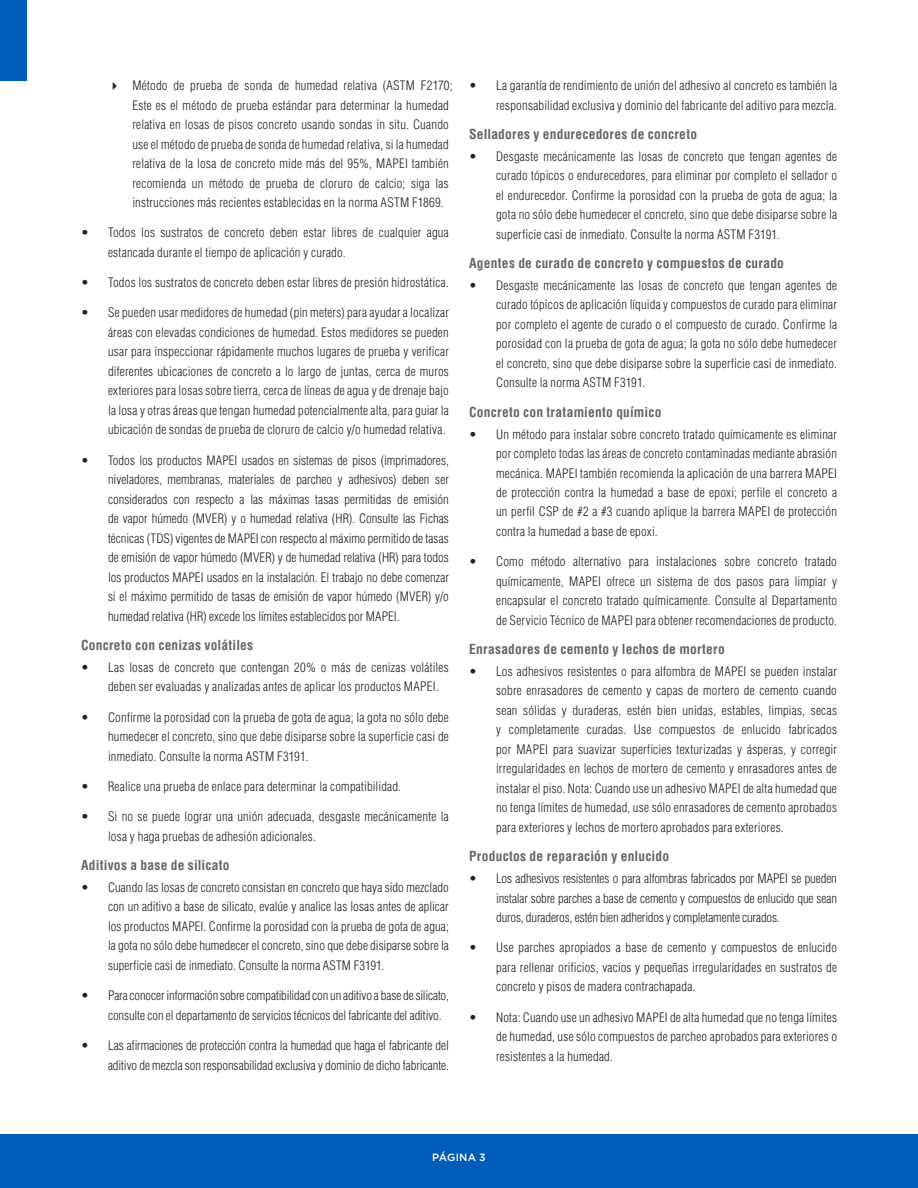
<style>
.page{position:relative;width:918px;height:1188px;background:#fff}
.page>*{position:absolute;margin:0;border:0;box-sizing:border-box;transform-origin:0 0}
.t1{font:700 condensed 13.5px "Helvetica LT Std";letter-spacing:.015em;color:#636569}
.t2{font:300 condensed 12.75px/19.5px "Helvetica LT Std";letter-spacing:.015em;color:#231f20;text-align:justify}
.t3{font:300 condensed 12.75px/19.5px "Helvetica LT Std";letter-spacing:-.005em;color:#231f20}
.t4{font:500 10.5px "Gotham HTF";letter-spacing:.025em;color:#fff}
</style>
<div class="page">
<div style="left:0;top:0;width:27px;height:81px;background:#005cb9"></div>
<div style="left:0;top:1134px;width:918px;height:54px;background:#005cb9"></div>
<p class="t2" style="left:132px;top:76px;width:322px;text-align:left;text-indent:-24px">✔ Método de prueba de sonda de humedad relativa (ASTM F2170; Este es el método de prueba estándar para determinar la humedad relativa en losas de pisos concreto usando sondas in situ. Cuando use el método de prueba de sonda de humedad relativa, si la humedad relativa de la losa de concreto mide más del 95%, MAPEI también recomienda un método de prueba de cloruro de calcio; siga las instrucciones más recientes establecidas en la norma ASTM F1869.</p>
<p class="t2" style="left:108px;top:223px;width:342px;text-indent:-27px">• Todos los sustratos de concreto deben estar libres de cualquier agua estancada durante el tiempo de aplicación y curado.</p>
<p class="t2" style="left:81px;top:273px;width:369px">• Todos los sustratos de concreto deben estar libres de presión hidrostática.</p>
<p class="t2" style="left:108px;top:303px;width:342px;text-indent:-27px">• Se pueden usar medidores de humedad (pin meters) para ayudar a localizar áreas con elevadas condiciones de humedad. Estos medidores se pueden usar para inspeccionar rápidamente muchos lugares de prueba y verificar diferentes ubicaciones de concreto a lo largo de juntas, cerca de muros exteriores para losas sobre tierra, cerca de líneas de agua y de drenaje bajo la losa y otras áreas que tengan humedad potencialmente alta, para guiar la ubicación de sondas de prueba de cloruro de calcio y/o humedad relativa.</p>
<p class="t2" style="left:108px;top:450px;width:342px;text-indent:-27px">• Todos los productos MAPEI usados en sistemas de pisos (imprimadores, niveladores, membranas, materiales de parcheo y adhesivos) deben ser considerados con respecto a las máximas tasas permitidas de emisión de vapor húmedo (MVER) y o humedad relativa (HR). Consulte las Fichas técnicas (TDS) vigentes de MAPEI con respecto al máximo permitido de tasas de emisión de vapor húmedo (MVER) y de humedad relativa (HR) para todos los productos MAPEI usados en la instalación. El trabajo no debe comenzar si el máximo permitido de tasas de emisión de vapor húmedo (MVER) y/o humedad relativa (HR) excede los límites establecidos por MAPEI.</p>
<p class="t1" style="left:81px;top:637px;width:174px">Concreto con cenizas volátiles</p>
<p class="t2" style="left:108px;top:658px;width:342px;text-indent:-27px">• Las losas de concreto que contengan 20% o más de cenizas volátiles deben ser evaluadas y analizadas antes de aplicar los productos MAPEI.</p>
<p class="t2" style="left:108px;top:707px;width:342px;text-indent:-27px">• Confirme la porosidad con la prueba de gota de agua; la gota no sólo debe humedecer el concreto, sino que debe disiparse sobre la superficie casi de inmediato. Consulte la norma ASTM F3191.</p>
<p class="t2" style="left:81px;top:777px;width:322px">• Realice una prueba de enlace para determinar la compatibilidad.</p>
<p class="t2" style="left:108px;top:807px;width:342px;text-indent:-27px">• Si no se puede lograr una unión adecuada, desgaste mecánicamente la losa y haga pruebas de adhesión adicionales.</p>
<p class="t1" style="left:81px;top:857px;width:150px">Aditivos a base de silicato</p>
<p class="t2" style="left:108px;top:878px;width:342px;text-indent:-27px">• Cuando las losas de concreto consistan en concreto que haya sido mezclado con un aditivo a base de silicato, evalúe y analice las losas antes de aplicar los productos MAPEI. Confirme la porosidad con la prueba de gota de agua; la gota no sólo debe humedecer el concreto, sino que debe disiparse sobre la superficie casi de inmediato. Consulte la norma ASTM F3191.</p>
<p class="t3" style="left:108px;top:986px;width:342px;text-indent:-27px">• Para conocer información sobre compatibilidad con un aditivo a base de silicato, consulte con el departamento de servicios técnicos del fabricante del aditivo.</p>
<p class="t3" style="left:81px;top:1036px;width:369px;text-align:right">• Las afirmaciones de protección contra la humedad que haga el fabricante del aditivo de mezcla son responsabilidad exclusiva y dominio de dicho fabricante.</p>
<p class="t2" style="left:469px;top:76px;width:369px;text-align:right">• La garantía de rendimiento de unión del adhesivo al concreto es también la responsabilidad exclusiva y dominio del fabricante del aditivo para mezcla.</p>
<p class="t1" style="left:469px;top:126px;width:230px">Selladores y endurecedores de concreto</p>
<p class="t2" style="left:496px;top:146px;width:342px;text-indent:-27px">• Desgaste mecánicamente las losas de concreto que tengan agentes de curado tópicos o endurecedores, para eliminar por completo el sellador o el endurecedor. Confirme la porosidad con la prueba de gota de agua; la gota no sólo debe humedecer el concreto, sino que debe disiparse sobre la superficie casi de inmediato. Consulte la norma ASTM F3191.</p>
<p class="t1" style="left:469px;top:255px;width:316px">Agentes de curado de concreto y compuestos de curado</p>
<p class="t2" style="left:496px;top:275px;width:342px;text-indent:-27px">• Desgaste mecánicamente las losas de concreto que tengan agentes de curado tópicos de aplicación líquida y compuestos de curado para eliminar por completo el agente de curado o el compuesto de curado. Confirme la porosidad con la prueba de gota de agua; la gota no sólo debe humedecer el concreto, sino que debe disiparse sobre la superficie casi de inmediato.<br>Consulte la norma ASTM F3191.</p>
<p class="t1" style="left:469px;top:403px;width:194px">Concreto con tratamiento químico</p>
<p class="t2" style="left:496px;top:424px;width:342px;text-indent:-27px">• Un método para instalar sobre concreto tratado químicamente es eliminar por completo todas las áreas de concreto contaminadas mediante abrasión mecánica. MAPEI también recomienda la aplicación de una barrera MAPEI de protección contra la humedad a base de epoxi; perfile el concreto a un perfil CSP de #2 a #3 cuando aplique la barrera MAPEI de protección contra la humedad a base de epoxi.</p>
<p class="t2" style="left:496px;top:552px;width:342px;text-indent:-27px">• Como método alternativo para instalaciones sobre concreto tratado químicamente, MAPEI ofrece un sistema de dos pasos para limpiar y encapsular el concreto tratado químicamente. Consulte al Departamento de Servicio Técnico de MAPEI para obtener recomendaciones de producto.</p>
<p class="t1" style="left:469px;top:641px;width:257px">Enrasadores de cemento y lechos de mortero</p>
<p class="t2" style="left:496px;top:661px;width:342px;text-indent:-27px">• Los adhesivos resistentes o para alfombra de MAPEI se pueden instalar sobre enrasadores de cemento y capas de mortero de cemento cuando sean sólidas y duraderas, estén bien unidas, estables, limpias, secas y completamente curadas. Use compuestos de enlucido fabricados por MAPEI para suavizar superficies texturizadas y ásperas, y corregir irregularidades en lechos de mortero de cemento y enrasadores antes de instalar el piso. Nota: Cuando use un adhesivo MAPEI de alta humedad que no tenga límites de humedad, use sólo enrasadores de cemento aprobados para exteriores y lechos de mortero aprobados para exteriores.</p>
<p class="t1" style="left:469px;top:848px;width:202px">Productos de reparación y enlucido</p>
<p class="t2" style="left:496px;top:869px;width:342px;text-indent:-27px">• Los adhesivos resistentes o para alfombras fabricados por MAPEI se pueden instalar sobre parches a base de cemento y compuestos de enlucido que sean duros, duraderos, estén bien adheridos y completamente curados.</p>
<p class="t2" style="left:496px;top:938px;width:342px;text-indent:-27px">• Use parches apropiados a base de cemento y compuestos de enlucido para rellenar orificios, vacíos y pequeñas irregularidades en sustratos de concreto y pisos de madera contrachapada.</p>
<p class="t2" style="left:496px;top:1007px;width:342px;text-indent:-27px">• Nota: Cuando use un adhesivo MAPEI de alta humedad que no tenga límites de humedad, use sólo compuestos de parcheo aprobados para exteriores o resistentes a la humedad.</p>
<p class="t4" style="left:432px;top:1151px;width:55px">PÁGINA 3</p>
</div>
